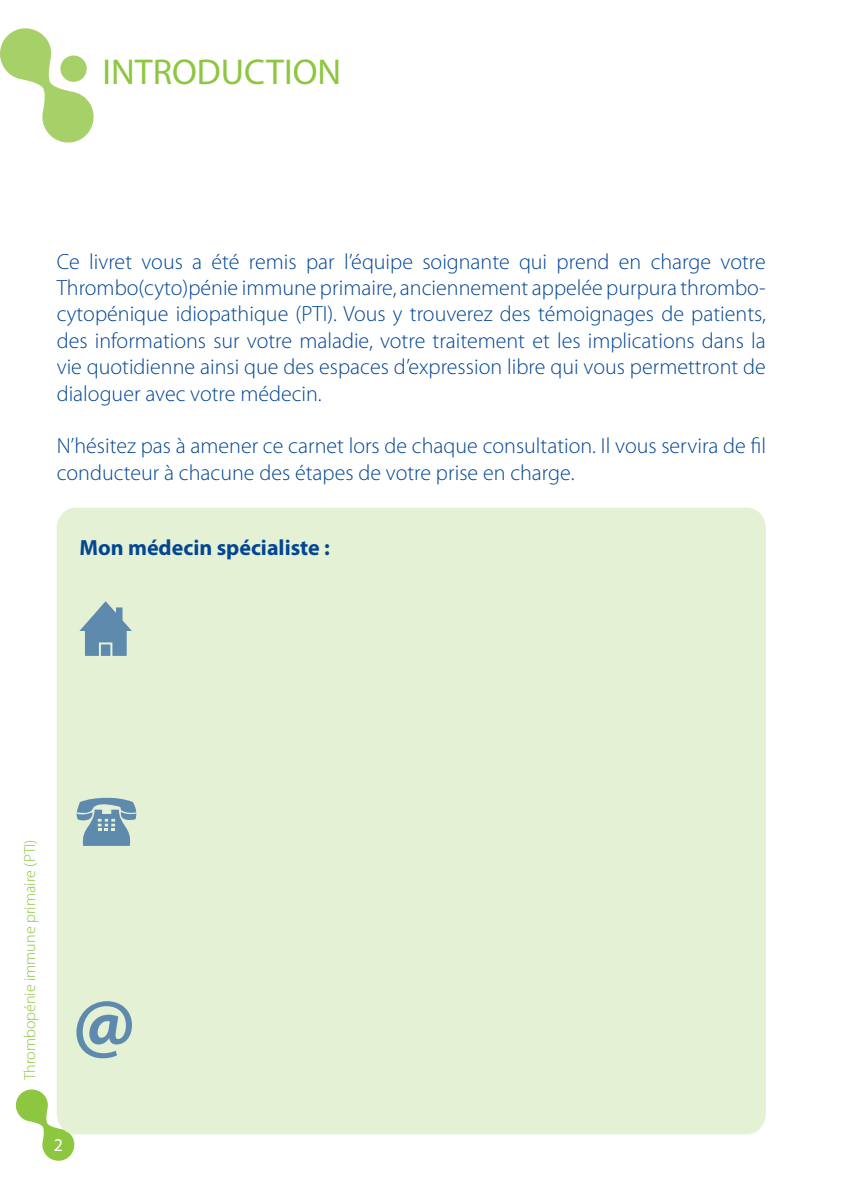
<style>
.page{position:relative;width:851px;height:1191px;background:#fff}
.page>*{position:absolute;margin:0;border:0;box-sizing:border-box;transform-origin:0 0}
.t1{font:700 82px "Myriad Pro";color:#034694}
.t2{font:36px "Myriad Pro";color:#8dc63f}
.t3{font:300 22px/26.4px "Myriad Pro";color:#034694;text-align:justify}
.t4{font:700 22px "Myriad Pro";color:#034694}
.t5{font:18px "Myriad Pro";color:#fff}
.t6{font:300 16px "Myriad Pro";color:#8dc63f}
</style>
<div class="page">
<svg style="left:15px;top:1089px;width:60px;height:72px"></svg>
<div style="left:57px;top:507px;width:708px;height:627px;background:#e5f1d4"></div>
<svg style="left:0;top:28px;width:94px;height:115px"></svg>
<div style="left:60px;top:56px;width:27px;height:26px;background:#a6d169;border-radius:50%"></div>
<svg style="left:79px;top:601px;width:53px;height:55px;background:#8fb0bb"></svg>
<div style="left:99px;top:642px;width:13px;height:16px;border:2px solid #ebf4de"></div>
<svg style="left:76px;top:796px;width:60px;height:50px;background:#8daeba"></svg>
<h2 class="t2" style="left:102px;top:52px;width:240px">INTRODUCTION</h2>
<p class="t3" style="left:57px;top:248px;width:710px">Ce livret vous a été remis par l’équipe soignante qui prend en charge votre Thrombo(cyto)pénie immune primaire, anciennement appelée purpura thrombo&shy;cytopénique idiopathique (PTI). Vous y trouverez des témoignages de patients, des informations sur votre maladie, votre traitement et les implications dans la vie quotidienne ainsi que des espaces d’expression libre qui vous permettront de dialoguer avec votre médecin.</p>
<p class="t3" style="left:57px;top:433px;width:710px">N’hésitez pas à amener ce carnet lors de chaque consultation. Il vous servira de fil conducteur à chacune des étapes de votre prise en charge.</p>
<p class="t4" style="left:79px;top:535px;width:252px">Mon médecin spécialiste :</p>
<p class="t6" style="left:21px;top:1080px;width:242px;rotate:-90deg">Thrombopénie immune primaire (PTI)</p>
<h1 class="t1" style="left:72px;top:976px;width:65px">@</h1>
<p class="t5" style="left:54px;top:1135px;width:11px">2</p>
</div>
